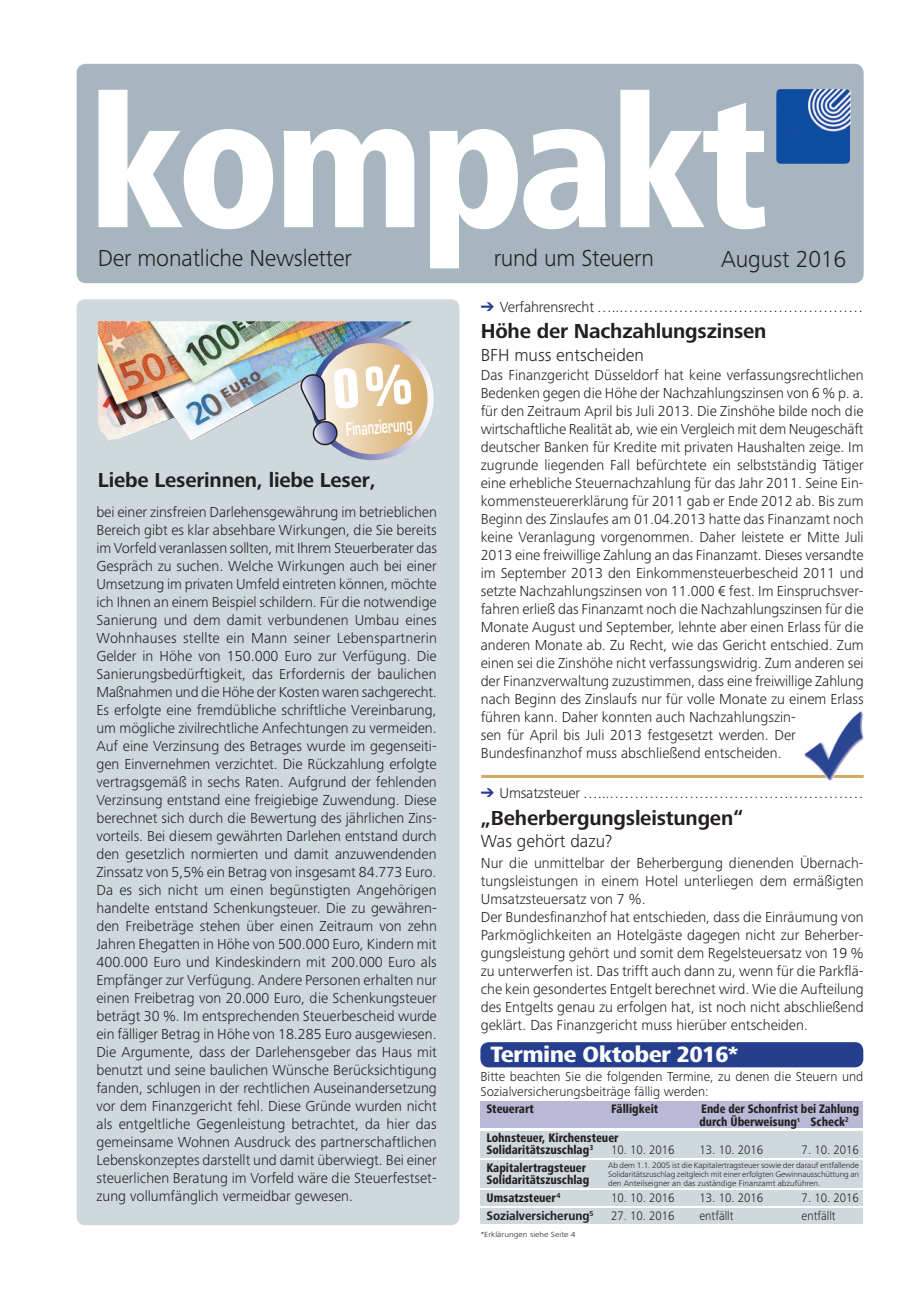
<style>
.page{position:relative;width:919px;height:1289px;background:#fff}
.page>*{position:absolute;margin:0;border:0;box-sizing:border-box;transform-origin:0 0}
.t1{font:800 condensed 190.5px "Frutiger Next Pro";letter-spacing:-.03em;color:#fff}
.t2{font:300 24px "Frutiger Next Pro";letter-spacing:-.01em;color:#231f20}
.t3{font:800 condensed 22.95px "Frutiger Next Pro";letter-spacing:-.025em;color:#fff;scale:1.18 1}
.t4{font:700 21px "Frutiger Next Pro";letter-spacing:-.01em;color:#231f20}
.t5{font:300 18px "Frutiger Next Pro";color:#231f20}
.t6{font:600 18px "Eurostile";color:#fff;scale:.6 1}
.t7{font:300 15.15px "Frutiger Next Pro";letter-spacing:-.015em;color:#231f20}
.t8{font:300 15px/18px "Frutiger Next Pro";color:#231f20}
.t9{font:300 13.5px/15px "Frutiger Next Pro";color:#231f20}
.t10{font:800 condensed 12.75px/12.1px "Frutiger Next Pro";color:#231f20;scale:.94 1}
.t11{font:300 12.75px "Frutiger Next Pro";color:#231f20;scale:.94 1}
.t12{font:800 condensed 12.75px/12.8px "Frutiger Next Pro";color:#231f20;scale:.92 1}
.t13{font:700 12.75px "Frutiger Next Pro";color:#231f20;scale:.94 1}
.t14{font:300 8.25px/9px "Frutiger Next Pro";color:#231f20;text-align:justify;scale:1.06 1}
.t15{font:300 7.65px "Frutiger Next Pro";color:#231f20;scale:1.18 1}
.s1{color:#253f8e}
</style>
<div class="page">
<div style="left:76px;top:299px;width:383px;height:926px;background:#cfd8dd;border-radius:9px"></div>
<div style="left:77px;top:65px;width:785px;height:217px;background:#a7b6be;border-radius:9px"></div>
<div style="left:77px;top:64px;width:786px;height:219px;border:2px solid #a7b6be;border-radius:9px"></div>
<img style="left:776px;top:89px;width:74px;height:75px">
<div style="left:480px;top:1208px;width:383px;height:16px;background:#cfd8dd"></div>
<div style="left:480px;top:1190px;width:383px;height:15px;background:#cfd8dd"></div>
<div style="left:480px;top:1131px;width:383px;height:27px;background:#cfd8dd"></div>
<div style="left:480px;top:1160px;width:383px;height:28px;background:#cfd8dd"></div>
<div style="left:480px;top:1101px;width:383px;height:26px;background:#b9b9d7"></div>
<div style="left:480px;top:1042px;width:383px;height:25px;background:#253f8e;border-radius:9px"></div>
<hr style="left:481px;top:775px;width:382px;height:3px;background:#d5a862">
<img style="left:804px;top:711px;width:59px;height:69px">
<img style="left:98px;top:321px;width:315px;height:121px">
<svg style="left:313px;top:340px;width:117px;height:117px;background:#d8bd98"></svg>
<div style="left:310px;top:337px;width:123px;height:123px;border:6px solid #fff;border-radius:50%"></div>
<svg style="left:298px;top:364px;width:113px;height:83px;background:#cfbfa7"></svg>
<h1 class="t1" style="left:88px;top:54px;width:682px">kompakt</h1>
<h2 class="t2" style="left:98px;top:244px;width:255px">Der monatliche Newsletter</h2>
<h2 class="t2" style="left:493px;top:244px;width:162px">rund um Steuern</h2>
<h2 class="t2" style="left:721px;top:245px;width:127px">August 2016</h2>
<p class="t6" style="left:345px;top:418px;width:112px;rotate:-4deg">Finanzierung</p>
<h3 class="t4" style="left:98px;top:468px;width:279px">Liebe Leserinnen, liebe Leser,</h3>
<p class="t8" style="left:96px;top:503px;width:342px;text-align:justify">bei einer zinsfreien Darlehensgewährung im betrieblichen Bereich gibt es klar absehbare Wirkungen, die Sie bereits im Vorfeld veranlassen sollten, mit Ihrem Steuerberater das Gespräch zu suchen. Welche Wirkungen auch bei einer Umsetzung im privaten Umfeld eintreten können, möchte ich Ihnen an einem Beispiel schildern. Für die notwendige Sanierung und dem damit verbundenen Umbau eines Wohnhauses stellte ein Mann seiner Lebenspartnerin Gelder in Höhe von 150.000 Euro zur Verfügung. Die Sanierungsbedürftigkeit, das Erfordernis der baulichen Maßnahmen und die Höhe der Kosten waren sachgerecht.<br>Es erfolgte eine fremdübliche schriftliche Vereinbarung, um mögliche zivilrechtliche Anfechtungen zu vermeiden.<br>Auf eine Verzinsung des Betrages wurde im gegenseiti&shy;gen Einvernehmen verzichtet. Die Rückzahlung erfolgte vertragsgemäß in sechs Raten. Aufgrund der fehlenden Verzinsung entstand eine freigiebige Zuwendung. Diese berechnet sich durch die Bewertung des jährlichen Zins&shy;vorteils. Bei diesem gewährten Darlehen entstand durch den gesetzlich normierten und damit anzuwendenden Zinssatz von 5,5% ein Betrag von insgesamt 84.773 Euro.<br>Da es sich nicht um einen begünstigten Angehörigen handelte entstand Schenkungsteuer. Die zu gewähren&shy;den Freibeträge stehen über einen Zeitraum von zehn Jahren Ehegatten in Höhe von 500.000 Euro, Kindern mit 400.000 Euro und Kindeskindern mit 200.000 Euro als Empfänger zur Verfügung. Andere Personen erhalten nur einen Freibetrag von 20.000 Euro, die Schenkungsteuer beträgt 30 %. Im entsprechenden Steuerbescheid wurde ein fälliger Betrag in Höhe von 18.285 Euro ausgewiesen.<br>Die Argumente, dass der Darlehensgeber das Haus mit benutzt und seine baulichen Wünsche Berücksichtigung fanden, schlugen in der rechtlichen Auseinandersetzung vor dem Finanzgericht fehl. Diese Gründe wurden nicht als entgeltliche Gegenleistung betrachtet, da hier das gemeinsame Wohnen Ausdruck des partnerschaftlichen Lebenskonzeptes darstellt und damit überwiegt. Bei einer steuerlichen Beratung im Vorfeld wäre die Steuerfestset&shy;zung vollumfänglich vermeidbar gewesen.</p>
<p class="t7" style="left:480px;top:298px;width:384px"><span class="s1">➔</span> Verfahrensrecht …...…………………………………………</p>
<h3 class="t4" style="left:480px;top:319px;width:287px">Höhe der Nachzahlungszinsen</h3>
<p class="t5" style="left:480px;top:344px;width:165px">BFH muss entscheiden</p>
<p class="t8" style="left:480px;top:365px;width:384px">Das Finanzgericht Düsseldorf hat keine verfassungsrechtlichen Bedenken gegen die Höhe der Nachzahlungszinsen von 6 % p. a. für den Zeitraum April bis Juli 2013. Die Zinshöhe bilde noch die wirtschaftliche Realität ab, wie ein Vergleich mit dem Neugeschäft deutscher Banken für Kredite mit privaten Haushalten zeige. Im zugrunde liegenden Fall befürchtete ein selbstständig Tätiger eine erhebliche Steuernachzahlung für das Jahr 2011. Seine Ein&shy;kommensteuererklärung für 2011 gab er Ende 2012 ab. Bis zum Beginn des Zinslaufes am 01.04.2013 hatte das Finanzamt noch keine Veranlagung vorgenommen. Daher leistete er Mitte Juli 2013 eine freiwillige Zahlung an das Finanzamt. Dieses versandte im September 2013 den Einkommensteuerbescheid 2011 und setzte Nachzahlungszinsen von 11.000 € fest. Im Einspruchsver&shy;fahren erließ das Finanzamt noch die Nachzahlungszinsen für die Monate August und September, lehnte aber einen Erlass für die anderen Monate ab. Zu Recht, wie das Gericht entschied. Zum einen sei die Zinshöhe nicht verfassungswidrig. Zum anderen sei der Finanzverwaltung zuzustimmen, dass eine freiwillige Zahlung nach Beginn des Zinslaufs nur für volle Monate zu einem Erlass führen kann. Daher konnten auch Nachzahlungszin-<br>sen für April bis Juli 2013 festgesetzt werden. Der Bundesfinanzhof muss abschließend entscheiden.</p>
<p class="t7" style="left:480px;top:784px;width:384px"><span class="s1">➔</span> Umsatzsteuer …...……………………………………………</p>
<h3 class="t4" style="left:480px;top:806px;width:264px">„Beherbergungsleistungen“</h3>
<p class="t5" style="left:480px;top:831px;width:133px">Was gehört dazu?</p>
<p class="t8" style="left:480px;top:854px;width:384px">Nur die unmittelbar der Beherbergung dienenden Übernach&shy;tungsleistungen in einem Hotel unterliegen dem ermäßigten Umsatzsteuersatz von 7 %.<br>Der Bundesfinanzhof hat entschieden, dass die Einräumung von Parkmöglichkeiten an Hotelgäste dagegen nicht zur Beherber&shy;gungsleistung gehört und somit dem Regelsteuersatz von 19 % zu unterwerfen ist. Das trifft auch dann zu, wenn für die Parkflä&shy;che kein gesondertes Entgelt berechnet wird. Wie die Aufteilung des Entgelts genau zu erfolgen hat, ist noch nicht abschließend geklärt. Das Finanzgericht muss hierüber entscheiden.</p>
<h3 class="t3" style="left:490px;top:1041px;width:212px">Termine Oktober 2016*</h3>
<p class="t9" style="left:480px;top:1068px;width:384px">Bitte beachten Sie die folgenden Termine, zu denen die Steuern und<br>Sozialversicherungsbeiträge fällig werden:</p>
<p class="t10" style="left:486px;top:1102px;width:52px">Steuerart</p>
<p class="t10" style="left:611px;top:1102px;width:52px">Fälligkeit</p>
<p class="t12" style="left:699px;top:1102px;width:175px">Ende der Schonfrist bei Zahlung durch Überweisung<sup>1</sup> Scheck<sup>2</sup></p>
<p class="t10" style="left:486px;top:1131px;width:142px">Lohnsteuer, Kirchensteuer<br>Solidaritätszuschlag<sup>3</sup></p>
<p class="t11" style="left:611px;top:1142px;width:69px">10. 10. 2016</p>
<p class="t11" style="left:699px;top:1142px;width:69px">13. 10. 2016</p>
<p class="t11" style="left:801px;top:1142px;width:62px">7. 10. 2016</p>
<p class="t14" style="left:608px;top:1160px;width:238px">Ab dem 1.1. 2005 ist die Kapitalertragsteuer sowie der darauf entfallende Solidaritätszuschlag zeitgleich mit einer erfolgten Gewinnausschüttung an den Anteilseigner an das zuständige Finanzamt abzuführen.</p>
<p class="t10" style="left:486px;top:1161px;width:111px">Kapitalertragsteuer<br>Solidaritätszuschlag</p>
<p class="t10" style="left:486px;top:1191px;width:80px">Umsatzsteuer<sup>4</sup></p>
<p class="t11" style="left:611px;top:1190px;width:69px">10. 10. 2016</p>
<p class="t11" style="left:699px;top:1190px;width:69px">13. 10. 2016</p>
<p class="t11" style="left:801px;top:1190px;width:62px">7. 10. 2016</p>
<p class="t13" style="left:486px;top:1208px;width:115px">Sozialversicherung<sup>5</sup></p>
<p class="t11" style="left:611px;top:1208px;width:69px">27. 10. 2016</p>
<p class="t11" style="left:699px;top:1208px;width:38px">entfällt</p>
<p class="t11" style="left:801px;top:1208px;width:38px">entfällt</p>
<p class="t15" style="left:480px;top:1229px;width:82px">*Erklärungen siehe Seite 4</p>
</div>
